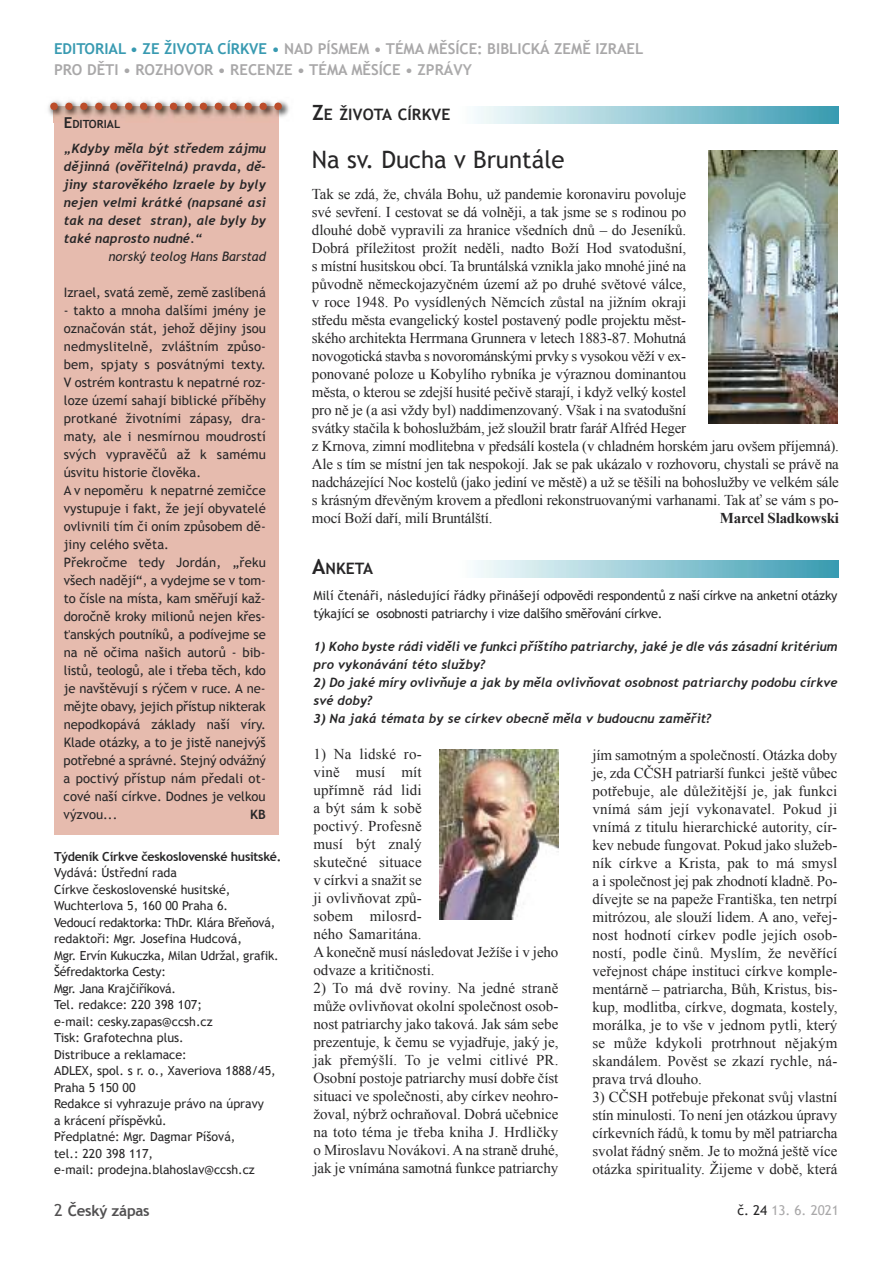
<style>
.page{position:relative;width:893px;height:1263px;background:#fff}
.page>*{position:absolute;margin:0;border:0;box-sizing:border-box;transform-origin:0 0}
.t1{font:24px "Trebuchet MS";color:#272627}
.t2{font:700 15.75px "Trebuchet MS";letter-spacing:.005em;color:#272627}
.t3{font:15px/18px "Times New Roman";letter-spacing:-.015em;color:#272627;text-align:justify}
.t4{font:15px/18px "Times New Roman";letter-spacing:.01em;color:#272627}
.t5{font:700 15px/21px "Trebuchet MS";color:#a9a8a9}
.t6{font:700 15px "Times New Roman";letter-spacing:-.015em;color:#272627}
.t7{font:700 15px "Trebuchet MS";letter-spacing:-.015em;color:#525152}
.t8{font:13.5px "Trebuchet MS";color:#a9a8a9}
.t9{font:13.05px/18px "Trebuchet MS";color:#272627}
.t10{font:italic 700 12.9px/18px "Trebuchet";color:#272627;text-align:justify}
.t11{font:italic 12.9px "Trebuchet MS";color:#272627}
.t12{font:700 12.9px "Trebuchet MS";color:#272627}
.t13{font:italic 700 12.75px/18px "Trebuchet";letter-spacing:.005em;color:#272627}
.t14{font:12.75px/18px "Trebuchet MS";letter-spacing:-.02em;color:#272627}
.t15{font:12.45px/16.5px "Trebuchet MS";color:#272627}
.t16{font:700 12.45px "Trebuchet MS";letter-spacing:-.02em;color:#272627}
.t17{font:700 11.25px "Trebuchet MS";color:#272627}
.s1{color:#389ab1}
.s2{color:#abaaab}
.s3{font-size:15px}
.s4{font-size:21px}
.s5{font-weight:400;font-size:16.5px}
.s6{color:#272627}
</style>
<div class="page">
<div style="left:54px;top:107px;width:224px;height:727px;background:#e6bbae"></div>
<img style="left:475px;top:106px;width:364px;height:17px">
<img style="left:48px;top:100px;width:241px;height:22px">
<img style="left:54px;top:110px;width:224px;height:12px">
<svg style="left:50px;top:103px;width:232px;height:7px;background:#b8826f"></svg>
<img style="left:440px;top:750px;width:119px;height:170px">
<img style="left:708px;top:151px;width:130px;height:272px">
<img style="left:475px;top:560px;width:364px;height:17px">
<p class="t5" style="left:54px;top:38px;width:591px"><span class="s1">EDITORIAL • ZE ŽIVOTA CÍRKVE •</span> NAD PÍSMEM • TÉMA MĚSÍCE: BIBLICKÁ ZEMĚ IZRAEL<br>PRO DĚTI • ROZHOVOR • RECENZE • TÉMA MĚSÍCE <span class="s2">• ZPRÁVY</span></p>
<p class="t17" style="left:64px;top:118px;width:58px"><span class="s3">E</span>DITORIAL</p>
<p class="t10" style="left:64px;top:139px;width:204px">„Kdyby měla být středem zájmu dějinná (ověřitelná) pravda, dě&shy;jiny starověkého Izraele by byly nejen velmi krátké (napsané asi tak na deset stran), ale byly by také naprosto nudné.“</p>
<p class="t11" style="left:108px;top:249px;width:159px">norský teolog Hans Barstad</p>
<p class="t9" style="left:64px;top:283px;width:204px">Izrael, svatá země, země zaslíbená</p>
<p class="t9" style="left:64px;top:301px;width:204px">- takto a mnoha dalšími jmény je označován stát, jehož dějiny jsou nedmyslitelně, zvláštním způso&shy;bem, spjaty s posvátnými texty.<br>V ostrém kontrastu k nepatrné roz&shy;loze území sahají biblické příběhy protkané životními zápasy, dra&shy;maty, ale i nesmírnou moudrostí svých vypravěčů až k samému úsvitu historie člověka.<br>A v nepoměru k nepatrné zemičce vystupuje i fakt, že její obyvatelé ovlivnili tím či oním způsobem dě&shy;jiny celého světa.<br>Překročme tedy Jordán, „řeku všech nadějí“, a vydejme se v tom&shy;to čísle na místa, kam směřují kaž&shy;doročně kroky milionů nejen křes&shy;ťanských poutníků, a podívejme se na ně očima našich autorů - bib&shy;listů, teologů, ale i třeba těch, kdo je navštěvují s rýčem v ruce. A ne&shy;mějte obavy, jejich přístup nikterak nepodkopává základy naší víry.<br>Klade otázky, a to je jistě nanejvýš potřebné a správné. Stejný odvážný a poctivý přístup nám předali ot&shy;cové naší církve. Dodnes je velkou výzvou...</p>
<p class="t12" style="left:250px;top:807px;width:17px">KB</p>
<p class="t16" style="left:54px;top:849px;width:229px">TÝDENÍK CÍRKVE ČESKOSLOVENSKÉ HUSITSKÉ.</p>
<p class="t15" style="left:54px;top:865px;width:226px">Vydává: Ústřední rada<br>Církve československé husitské,<br>Wuchterlova 5, 160 00 Praha 6.<br>Vedoucí redaktorka: ThDr. Klára Břeňová, redaktoři: Mgr. Josefina Hudcová,<br>Mgr. Ervín Kukuczka, Milan Udržal, grafik.<br>Šéfredaktorka Cesty:<br>Mgr. Jana Krajčiříková.<br>Tel. redakce: 220 398 107;<br>e-mail: cesky.zapas@ccsh.cz<br>Tisk: Grafotechna plus.<br>Distribuce a reklamace:<br>ADLEX, spol. s r. o., Xaveriova 1888/45,<br>Praha 5 150 00<br>Redakce si vyhrazuje právo na úpravy<br>a krácení příspěvků.<br>Předplatné: Mgr. Dagmar Píšová,<br>tel.: 220 398 117,<br>e-mail: prodejna.blahoslav@ccsh.cz</p>
<p class="t2" style="left:312px;top:106px;width:140px"><span class="s4">Z</span>E ŽIVOTA CÍRKVE</p>
<h1 class="t1" style="left:312px;top:146px;width:254px">Na sv. Ducha v Bruntále</h1>
<p class="t3" style="left:312px;top:184px;width:528px;text-align:left">Tak se zdá, že, chvála Bohu, už pandemie koronaviru povoluje<br>své sevření. I cestovat se dá volněji, a tak jsme se s rodinou po<br>dlouhé době vypravili za hranice všedních dnů – do Jeseníků.<br>Dobrá příležitost prožít neděli, nadto Boží Hod svatodušní,<br>s místní husitskou obcí. Ta bruntálská vznikla jako mnohé jiné na<br>původně německojazyčném území až po druhé světové válce,<br>v roce 1948. Po vysídlených Němcích zůstal na jižním okraji<br>středu města evangelický kostel postavený podle projektu měst-<br>ského architekta Herrmana Grunnera v letech 1883-87. Mohutná<br>novogotická stavba s novorománskými prvky s vysokou věží v ex-<br>ponované poloze u Kobylího rybníka je výraznou dominantou<br>města, o kterou se zdejší husité pečivě starají, i když velký kostel<br>pro ně je (a asi vždy byl) naddimenzovaný. Však i na svatodušní<br>svátky stačila k bohoslužbám, jež sloužil bratr farář Alfréd Heger<br>z Krnova, zimní modlitebna v předsálí kostela (v chladném horském jaru ovšem příjemná).<br>Ale s tím se místní jen tak nespokojí. Jak se pak ukázalo v rozhovoru, chystali se právě na nadcházející Noc kostelů (jako jediní ve městě) a už se těšili na bohoslužby ve velkém sále s krásným dřevěným krovem a předloni rekonstruovanými varhanami. Tak ať se vám s po&shy;mocí Boží daří, milí Bruntálští.</p>
<p class="t6" style="left:720px;top:509px;width:121px">Marcel Sladkowski</p>
<p class="t2" style="left:312px;top:559px;width:63px"><span class="s4">A</span>NKETA</p>
<p class="t14" style="left:313px;top:586px;width:525px">Milí čtenáři, následující řádky přinášejí odpovědi respondentů z naší církve na anketní otázky týkající se osobnosti patriarchy i vize dalšího směřování církve.</p>
<p class="t13" style="left:313px;top:637px;width:525px">1) Koho byste rádi viděli ve funkci příštího patriarchy, jaké je dle vás zásadní kritérium pro vykonávání této služby?</p>
<p class="t13" style="left:313px;top:673px;width:525px">2) Do jaké míry ovlivňuje a jak by měla ovlivňovat osobnost patriarchy podobu církve své doby?</p>
<p class="t13" style="left:313px;top:709px;width:400px">3) Na jaká témata by se církev obecně měla v budoucnu zaměřit?</p>
<p class="t4" style="left:313px;top:745px;width:246px">1) Na lidské ro-<br>vině musí mít<br>upřímně rád lidi<br>a být sám k sobě<br>poctivý. Profesně<br>musí být znalý<br>skutečné situace<br>v církvi a snažit se<br>ji ovlivňovat způ-<br>sobem milosrd-<br>ného Samaritána.<br>A konečně musí následovat Ježíše i v jeho odvaze a kritičnosti.</p>
<p class="t3" style="left:313px;top:979px;width:246px">2) To má dvě roviny. Na jedné straně může ovlivňovat okolní společnost osob&shy;nost patriarchy jako taková. Jak sám sebe prezentuje, k čemu se vyjadřuje, jaký je, jak přemýšlí. To je velmi citlivé PR.<br>Osobní postoje patriarchy musí dobře číst situaci ve společnosti, aby církev neohro&shy;žoval, nýbrž ochraňoval. Dobrá učebnice na toto téma je třeba kniha J. Hrdličky o Miroslavu Novákovi. A na straně druhé, jak je vnímána samotná funkce patriarchy</p>
<p class="t3" style="left:592px;top:746px;width:246px">jím samotným a společností. Otázka doby je, zda CČSH patriarší funkci ještě vůbec potřebuje, ale důležitější je, jak funkci vnímá sám její vykonavatel. Pokud ji vnímá z titulu hierarchické autority, cír&shy;kev nebude fungovat. Pokud jako služeb&shy;ník církve a Krista, pak to má smysl a i společnost jej pak zhodnotí kladně. Po&shy;dívejte se na papeže Františka, ten netrpí mitrózou, ale slouží lidem. A ano, veřej&shy;nost hodnotí církev podle jejích osob&shy;ností, podle činů. Myslím, že nevěřící veřejnost chápe instituci církve komple&shy;mentárně – patriarcha, Bůh, Kristus, bis&shy;kup, modlitba, církve, dogmata, kostely, morálka, je to vše v jednom pytli, který se může kdykoli protrhnout nějakým skandálem. Pověst se zkazí rychle, ná&shy;prava trvá dlouho.</p>
<p class="t3" style="left:592px;top:1088px;width:246px">3) CČSH potřebuje překonat svůj vlastní stín minulosti. To není jen otázkou úpravy církevních řádů, k tomu by měl patriarcha svolat řádný sněm. Je to možná ještě více otázka spirituality. Žijeme v době, která</p>
<p class="t7" style="left:54px;top:1202px;width:97px"><span class="s5">2</span> ČESKÝ ZÁPAS</p>
<p class="t8" style="left:737px;top:1203px;width:103px"><span class="s6">č. 24</span> 13. 6. 2021</p>
</div>
